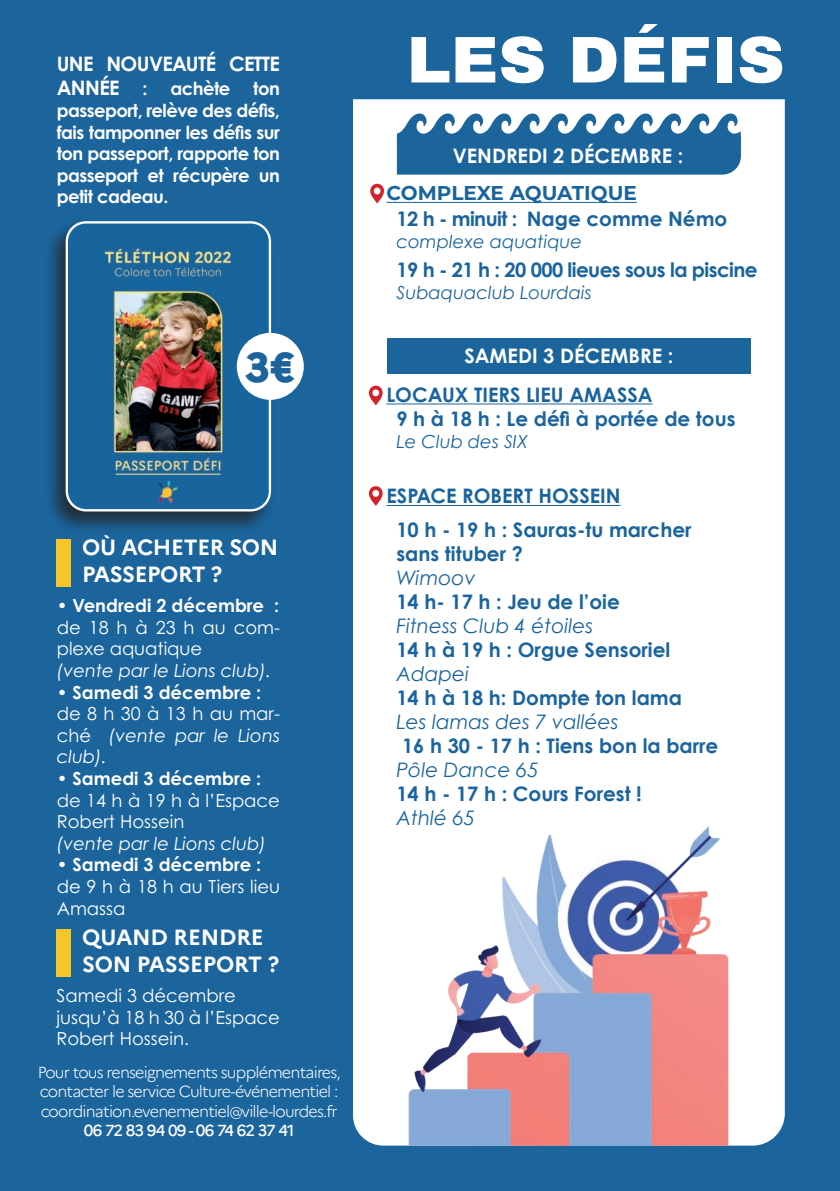
<style>
.page{position:relative;width:840px;height:1191px;background:#fff}
.page>*{position:absolute;margin:0;border:0;box-sizing:border-box;transform-origin:0 0}
.t1{font:900 66px "Archivo";color:#fff}
.t2{font:800 41.6px "Marianne";color:#1b649c}
.t3{font:700 22px/26.4px "Marianne";letter-spacing:-.02em;color:#fff}
.t4{font:700 20px/24px "Century Gothic";color:#1a649d}
.t5{font:italic 20px "Century Gothic";color:#1a649d}
.t6{font:700 20px "Century Gothic Pro";color:#1a649d}
.t7{font:700 20px "Century Gothic Pro";color:#fff}
.t8{font:700 20px "Century Gothic";letter-spacing:-.03em;color:#1a649d}
.t9{font:700 20px/24px "Century Gothic Pro";letter-spacing:-.03em;color:#fff}
.t10{font:700 20px "Montserrat";color:#1a649d}
.t11{font:700 18px/21.6px "Century Gothic Pro";letter-spacing:-.01em;color:#fff;text-align:justify}
.t12{font:18px/21.6px "Century Gothic Pro";color:#fff}
.t13{font:italic 18px/21.6px "Century Gothic Pro";color:#fff;text-align:justify}
.t14{font:italic 18px "Century Gothic";color:#1a649d}
.t15{font:300 16px/19.2px "Marianne";letter-spacing:-.05em;color:#fff}
.t16{font:500 16px "Marianne";letter-spacing:-.06em;color:#fff}
.s1{font-style:normal}
</style>
<div class="page">
<div style="left:0;top:0;width:839px;height:1191px;background:#1b649c"></div>
<div style="left:353px;top:99px;width:431px;height:1031px;background:#fff"></div>
<img style="left:356px;top:774px;width:424px;height:371px">
<div style="left:387px;top:338px;width:363px;height:35px;background:#1b649c"></div>
<hr style="left:386px;top:202px;width:250px;height:1px;background:#1a649d">
<hr style="left:386px;top:403px;width:266px;height:1px;background:#1a649d">
<hr style="left:386px;top:505px;width:234px;height:1px;background:#1a649d">
<div style="left:57px;top:538px;width:14px;height:48px;background:#f6c52a"></div>
<div style="left:57px;top:928px;width:14px;height:48px;background:#f6c52a"></div>
<svg style="left:396px;top:112px;width:344px;height:63px"></svg>
<div style="left:44px;top:219px;width:231px;height:315px;background:#231f20;opacity:.75"></div>
<img style="left:67px;top:222px;width:203px;height:288px">
<div style="left:66px;top:221px;width:205px;height:290px;border:2px solid #fff;border-radius:19px"></div>
<div style="left:237px;top:333px;width:66px;height:67px;background:#fff;border-radius:50%"></div>
<svg style="left:370px;top:184px;width:14px;height:19px"></svg>
<svg style="left:369px;top:386px;width:13px;height:19px"></svg>
<svg style="left:369px;top:486px;width:13px;height:20px"></svg>
<p class="t9" style="left:57px;top:52px;width:224px">UNE NOUVEAUTÉ CETTE<br>ANNÉE</p>
<p class="t11" style="left:142px;top:78px;width:7px">:</p>
<p class="t11" style="left:170px;top:78px;width:61px">achète</p>
<p class="t11" style="left:57px;top:78px;width:225px;text-indent:196px">ton passeport, relève des défis, fais tamponner les défis sur ton passeport, rapporte ton passeport et récupère un petit cadeau.</p>
<h2 class="t2" style="left:245px;top:342px;width:51px">3€</h2>
<p class="t3" style="left:82px;top:534px;width:197px">OÙ ACHETER SON<br>PASSEPORT ?</p>
<p class="t11" style="left:57px;top:594px;width:224px">• Vendredi 2 décembre :</p>
<p class="t12" style="left:57px;top:616px;width:225px">de 18 h à 23 h au com&shy;plexe aquatique</p>
<p class="t13" style="left:57px;top:659px;width:216px">(vente par le Lions club).</p>
<p class="t11" style="left:57px;top:681px;width:206px">• Samedi 3 décembre :</p>
<p class="t13" style="left:57px;top:702px;width:224px"><span class="s1">de 8 h 30 à 13 h au mar&shy;ché</span> (vente par le Lions club).</p>
<p class="t11" style="left:57px;top:767px;width:206px">• Samedi 3 décembre :</p>
<p class="t12" style="left:57px;top:789px;width:224px">de 14 h à 19 h à l’Espace<br>Robert Hossein</p>
<p class="t13" style="left:57px;top:832px;width:211px">(vente par le Lions club)</p>
<p class="t11" style="left:57px;top:853px;width:206px">• Samedi 3 décembre :</p>
<p class="t12" style="left:57px;top:875px;width:225px">de 9 h à 18 h au Tiers lieu<br>Amassa</p>
<p class="t3" style="left:82px;top:924px;width:198px">QUAND RENDRE<br>SON PASSEPORT ?</p>
<p class="t12" style="left:56px;top:984px;width:225px">Samedi 3 décembre jusqu’à 18 h 30 à l’Espace<br>Robert Hossein.</p>
<p class="t15" style="left:38px;top:1062px;width:304px">Pour tous renseignements supplémentaires, contacter le service Culture-événementiel : coordination.evenementiel@ville-lourdes.fr</p>
<p class="t16" style="left:84px;top:1120px;width:212px">06 72 83 94 09 - 06 74 62 37 41</p>
<h1 class="t1" style="left:406px;top:19px;width:379px">LES DÉFIS</h1>
<p class="t7" style="left:452px;top:144px;width:232px">VENDREDI 2 DÉCEMBRE :</p>
<p class="t10" style="left:386px;top:179px;width:252px">COMPLEXE AQUATIQUE</p>
<p class="t4" style="left:396px;top:206px;width:332px">12 h - minuit : Nage comme Némo</p>
<p class="t14" style="left:396px;top:229px;width:187px">complexe aquatique</p>
<p class="t8" style="left:396px;top:254px;width:362px">19 h - 21 h : 20 000 lieues sous la piscine</p>
<p class="t14" style="left:396px;top:279px;width:197px">Subaquaclub Lourdais</p>
<p class="t7" style="left:464px;top:343px;width:210px">SAMEDI 3 DÉCEMBRE :</p>
<p class="t6" style="left:386px;top:382px;width:267px">LOCAUX TIERS LIEU AMASSA</p>
<p class="t4" style="left:396px;top:406px;width:340px">9 h à 18 h : Le défi à portée de tous</p>
<p class="t14" style="left:396px;top:429px;width:133px">Le Club des SIX</p>
<p class="t6" style="left:386px;top:484px;width:235px">ESPACE ROBERT HOSSEIN</p>
<p class="t4" style="left:396px;top:517px;width:296px">10 h - 19 h : Sauras-tu marcher sans tituber ?</p>
<p class="t5" style="left:396px;top:564px;width:81px">Wimoov</p>
<p class="t4" style="left:396px;top:589px;width:225px">14 h- 17 h : Jeu de l’oie</p>
<p class="t5" style="left:396px;top:612px;width:198px">Fitness Club 4 étoiles</p>
<p class="t4" style="left:396px;top:637px;width:275px">14 h à 19 h : Orgue Sensoriel</p>
<p class="t5" style="left:396px;top:660px;width:74px">Adapei</p>
<p class="t4" style="left:396px;top:685px;width:287px">14 h à 18 h: Dompte ton lama</p>
<p class="t5" style="left:396px;top:708px;width:224px">Les lamas des 7 vallées</p>
<p class="t4" style="left:402px;top:733px;width:317px">16 h 30 - 17 h : Tiens bon la barre</p>
<p class="t5" style="left:396px;top:756px;width:143px">Pôle Dance 65</p>
<p class="t4" style="left:396px;top:781px;width:247px">14 h - 17 h : Cours Forest !</p>
<p class="t5" style="left:396px;top:804px;width:80px">Athlé 65</p>
</div>
